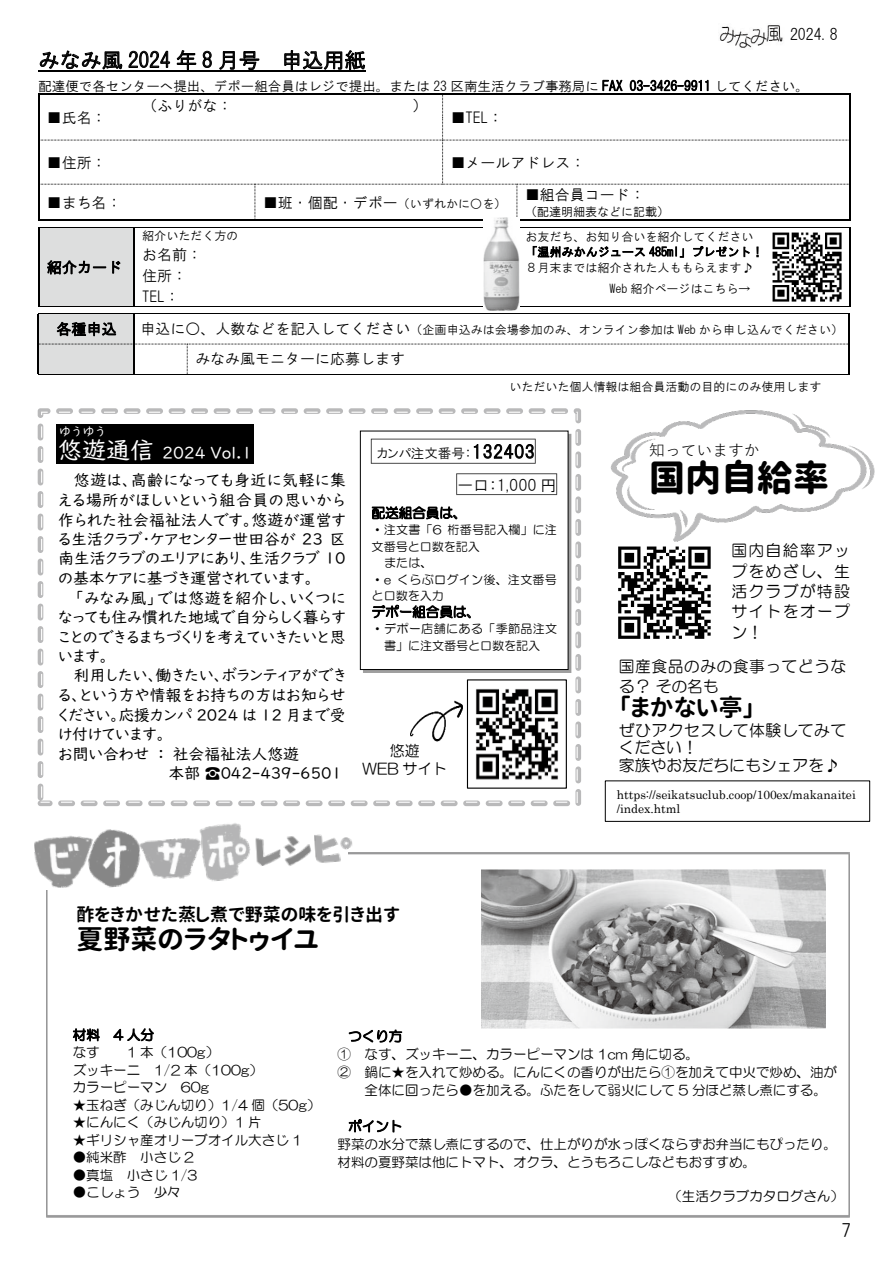
<style>
.page{position:relative;width:893px;height:1263px;background:#fff}
.page>*{position:absolute;margin:0;border:0;box-sizing:border-box;transform-origin:0 0}
.t1{font:36px "Gen Jyuu Gothic X P Heavy";color:#000}
.t2{font:27px "Gen Jyuu Gothic X P Bold";color:#000}
.t3{font:24px "Gen Jyuu Gothic X P Bold";color:#000}
.t4{font:24px "UD Digi Kyokasho NK R";color:#fff}
.t5{font:21px "HG Gothic M";color:#000}
.t6{font:18px "Gen Jyuu Gothic X P Bold";color:#000}
.t7{font:18px "HG Gothic M";color:#000}
.t8{font:16.5px "UD Digi Kyokasho NK R";color:#fff}
.t9{font:15.9px/19.5px "UD Digi Kyokasho NK R";color:#000;text-align:justify}
.t10{font:15.9px/20.4px "HG Maru Gothic MPRO";letter-spacing:.035em;color:#000;text-align:justify}
.t11{font:15.9px/18px "HG Maru Gothic MPRO";color:#000}
.t12{font:15.9px "HGP Gothic M";color:#000}
.t13{font:15.9px "Yu Gothic";color:#000}
.t14{font:15.9px "HG Gothic M";color:#000}
.t15{font:15px/21px "HG Gothic M";color:#000}
.t16{font:15px/18px "HG Maru Gothic MPRO";color:#000;text-align:center}
.t17{font:13.5px/17.5px "HG Maru Gothic MPRO";color:#000}
.t18{font:13.5px "HG Gothic M";color:#000}
.t19{font:13.5px "HGP Gothic M";color:#000}
.t20{font:12px/15.6px "HG Gothic M";color:#000}
.t21{font:12px/16.6px "HG Maru Gothic MPRO";letter-spacing:.005em;color:#000;text-align:center}
.t22{font:12px/14.4px "Century";color:#000}
.t23{font:12px "UD Digi Kyokasho NK R";color:#fff}
.s1{font-size:12px}
.s2{font-size:15px}
.s3{font-size:24px}
.s4{font-size:18px}
</style>
<div class="page">
<img style="left:719px;top:25px;width:64px;height:23px">
<svg style="left:38px;top:408px;width:543px;height:398px"></svg>
<img style="left:43px;top:419px;width:532px;height:376px">
<img style="left:47px;top:424px;width:309px;height:383px">
<img style="left:568px;top:617px;width:3px;height:50px">
<div style="left:360px;top:431px;width:208px;height:238px;background:#fff"></div>
<div style="left:360px;top:431px;width:208px;height:239px;border:1px solid #000"></div>
<img style="left:361px;top:437px;width:207px;height:226px">
<img style="left:469px;top:681px;width:96px;height:106px">
<div style="left:467px;top:679px;width:100px;height:110px;border:1px solid #000"></div>
<img style="left:406px;top:695px;width:59px;height:54px">
<hr style="left:38px;top:70px;width:327px;height:1px;background:#000">
<svg style="left:38px;top:94px;width:813px;height:127px"></svg>
<div style="left:39px;top:228px;width:94px;height:78px;background:#dddede"></div>
<hr style="left:38px;top:227px;width:95px;height:1px;background:#000">
<hr style="left:134px;top:227px;width:715px;height:1px;background:#000">
<hr style="left:38px;top:228px;width:1px;height:78px;background:#000">
<hr style="left:38px;top:306px;width:95px;height:1px;background:#000">
<hr style="left:133px;top:228px;width:2px;height:78px;background:#000">
<hr style="left:134px;top:306px;width:715px;height:1px;background:#000">
<hr style="left:849px;top:228px;width:2px;height:78px;background:#000">
<div style="left:39px;top:314px;width:94px;height:30px;background:#dddede"></div>
<hr style="left:38px;top:313px;width:95px;height:1px;background:#000">
<hr style="left:134px;top:313px;width:714px;height:1px;background:#000">
<hr style="left:38px;top:314px;width:1px;height:30px;background:#000">
<hr style="left:133px;top:314px;width:2px;height:30px;background:#000">
<hr style="left:848px;top:314px;width:2px;height:30px;background:#000">
<svg style="left:38px;top:344px;width:812px;height:31px"></svg>
<img style="left:46px;top:853px;width:804px;height:365px">
<img style="left:484px;top:217px;width:35px;height:93px">
<img style="left:772px;top:227px;width:78px;height:80px">
<img style="left:482px;top:869px;width:344px;height:160px">
<img style="left:34px;top:823px;width:320px;height:68px">
<img style="left:557px;top:408px;width:318px;height:209px">
<img style="left:607px;top:546px;width:108px;height:93px">
<div style="left:720px;top:534px;width:141px;height:121px;background:#fff"></div>
<div style="left:605px;top:780px;width:265px;height:42px;border:1px solid #000"></div>
<p class="t14" style="left:790px;top:27px;width:49px">2024.8</p>
<h3 class="t5" style="left:38px;top:49px;width:329px">みなみ風 2024 年 8 月号 申込用紙</h3>
<p class="t18" style="left:38px;top:79px;width:772px">配達便で各センターへ提出、デポー組合員はレジで提出。または 23 区南生活クラブ事務局に FAX 03-3426-9911 してください。</p>
<p class="t15" style="left:47px;top:107px;width:61px">■氏名：</p>
<p class="t15" style="left:143px;top:95px;width:91px">（ふりがな：</p>
<p class="t15" style="left:412px;top:95px;width:16px">）</p>
<p class="t15" style="left:451px;top:107px;width:54px">■TEL：</p>
<p class="t15" style="left:47px;top:152px;width:61px">■住所：</p>
<p class="t15" style="left:451px;top:152px;width:136px">■メールアドレス：</p>
<p class="t15" style="left:47px;top:192px;width:76px">■まち名：</p>
<p class="t15" style="left:263px;top:192px;width:245px">■班・個配・デポー<span class="s1">（いずれかに○を）</span></p>
<p class="t15" style="left:525px;top:184px;width:121px">■組合員コード：</p>
<p class="t20" style="left:525px;top:204px;width:146px">（配達明細表などに記載）</p>
<p class="t15" style="left:47px;top:257px;width:77px">紹介カード</p>
<p class="t20" style="left:142px;top:228px;width:98px">紹介いただく方の</p>
<p class="t15" style="left:142px;top:244px;width:61px">お名前：住所：<br>TEL：</p>
<p class="t20" style="left:525px;top:229px;width:240px">お友だち、お知り合いを紹介してください「温州みかんジュース 485ml」プレゼント！<br>８月末までは紹介された人ももらえます♪</p>
<p class="t20" style="left:609px;top:281px;width:143px">Web 紹介ページはこちら→</p>
<p class="t15" style="left:56px;top:318px;width:62px">各種申込</p>
<p class="t20" style="left:141px;top:322px;width:704px"><span class="s2">申込に○、人数などを記入してください</span>（企画申込みは会場参加のみ、オンライン参加は Web から申し込んでください）</p>
<p class="t15" style="left:195px;top:348px;width:211px">みなみ風モニターに応募します</p>
<p class="t20" style="left:509px;top:379px;width:314px">いただいた個人情報は組合員活動の目的にのみ使用します</p>
<p class="t23" style="left:59px;top:425px;width:48px">ゆうゆう</p>
<h3 class="t4" style="left:58px;top:436px;width:49px">悠遊</h3>
<p class="t8" style="left:106px;top:443px;width:148px"><span class="s3">通信</span> 2024 Vol.1</p>
<p class="t9" style="left:58px;top:471px;width:289px;text-indent:16px">悠遊は、高齢になっても身近に気軽に集える場所がほしいという組合員の思いから作られた社会福祉法人です。悠遊が運営する生活クラブ・ケアセンター世田谷が 23 区南生活クラブのエリアにあり、生活クラブ 10の基本ケアに基づき運営されています。</p>
<p class="t9" style="left:58px;top:588px;width:289px;text-indent:16px">「みなみ風」では悠遊を紹介し、いくつになっても住み慣れた地域で自分らしく暮らすことのできるまちづくりを考えていきたいと思います。</p>
<p class="t9" style="left:74px;top:666px;width:274px">利用したい、働きたい、ボランティアができ</p>
<p class="t9" style="left:58px;top:685px;width:289px">る、という方や情報をお持ちの方はお知らせ</p>
<p class="t9" style="left:58px;top:705px;width:289px">ください。応援カンパ 2024 は 12 月まで受</p>
<p class="t9" style="left:58px;top:724px;width:108px">け付けています。</p>
<p class="t9" style="left:58px;top:744px;width:242px">お問い合わせ：社会福祉法人悠遊</p>
<p class="t9" style="left:169px;top:763px;width:175px">本部 ☎042-439-6501</p>
<p class="t19" style="left:377px;top:447px;width:160px">カンパ注文番号：<span class="s4">132403</span></p>
<p class="t12" style="left:457px;top:477px;width:100px">一口：1,000 円</p>
<p class="t17" style="left:372px;top:504px;width:96px">配送組合員は、</p>
<p class="t21" style="left:372px;top:521px;width:187px">・注文書「6 桁番号記入欄」に注</p>
<p class="t21" style="left:372px;top:538px;width:110px">文番号と口数を記入</p>
<p class="t21" style="left:384px;top:554px;width:50px">または、</p>
<p class="t21" style="left:372px;top:571px;width:187px">・e くらぶログイン後、注文番号</p>
<p class="t21" style="left:372px;top:587px;width:74px">と口数を入力</p>
<p class="t17" style="left:372px;top:603px;width:110px">デポー組合員は、</p>
<p class="t21" style="left:372px;top:620px;width:187px">・デポー店舗にある「季節品注文書」に注文番号と口数を記入</p>
<p class="t16" style="left:362px;top:742px;width:86px">悠遊<br>WEB サイト</p>
<h3 class="t6" style="left:76px;top:901px;width:325px">酢をきかせた蒸し煮で野菜の味を引き出す</h3>
<h2 class="t2" style="left:76px;top:919px;width:244px">夏野菜のラタトゥイユ</h2>
<p class="t13" style="left:649px;top:435px;width:112px">知っていますか</p>
<h1 class="t1" style="left:649px;top:450px;width:181px">国内自給率</h1>
<p class="t10" style="left:731px;top:540px;width:120px">国内自給率アップをめざし、生活クラブが特設サイトをオープン！</p>
<p class="t10" style="left:619px;top:656px;width:229px">国産食品のみの食事ってどうなる？その名も</p>
<h3 class="t3" style="left:619px;top:690px;width:137px">「まかない亭」</h3>
<p class="t11" style="left:619px;top:721px;width:229px">ぜひアクセスして体験してみてください！<br>家族やお友だちにもシェアを♪</p>
<p class="t22" style="left:617px;top:786px;width:241px">https://seikatsuclub.coop/100ex/makanaitei /index.html</p>
<p class="t17" style="left:73px;top:1026px;width:83px">材料 4 人分なす</p>
<p class="t17" style="left:73px;top:1043px;width:192px;text-indent:54px">1 本（100g）<br>ズッキーニ 1/2 本（100g）カラーピーマン 60g</p>
<p class="t17" style="left:73px;top:1096px;width:249px">★玉ねぎ（みじん切り）1/4 個（50g）</p>
<p class="t17" style="left:73px;top:1113px;width:190px">★にんにく（みじん切り）1 片</p>
<p class="t17" style="left:73px;top:1131px;width:231px">★ギリシャ産オリーブオイル大さじ 1</p>
<p class="t17" style="left:73px;top:1148px;width:123px">●純米酢 小さじ 2</p>
<p class="t17" style="left:73px;top:1166px;width:126px">●真塩 小さじ 1/3</p>
<p class="t17" style="left:73px;top:1184px;width:110px">●こしょう 少々</p>
<p class="t17" style="left:348px;top:1027px;width:56px">つくり方</p>
<p class="t17" style="left:338px;top:1045px;width:363px">① なす、ズッキーニ、カラーピーマンは 1cm 角に切る。</p>
<p class="t17" style="left:338px;top:1063px;width:501px">② 鍋に★を入れて炒める。にんにくの香りが出たら①を加えて中火で炒め、油が</p>
<p class="t17" style="left:365px;top:1081px;width:464px">全体に回ったら●を加える。ふたをして弱火にして 5 分ほど蒸し煮にする。</p>
<p class="t17" style="left:338px;top:1117px;width:501px;line-height:18px;text-indent:11px">ポイント<br>野菜の水分で蒸し煮にするので、仕上がりが水っぽくならずお弁当にもぴったり。材料の夏野菜は他にトマト、オクラ、とうもろこしなどもおすすめ。</p>
<p class="t17" style="left:668px;top:1188px;width:177px">（生活クラブカタログさん）</p>
<h3 class="t7" style="left:842px;top:1221px;width:10px">7</h3>
</div>
